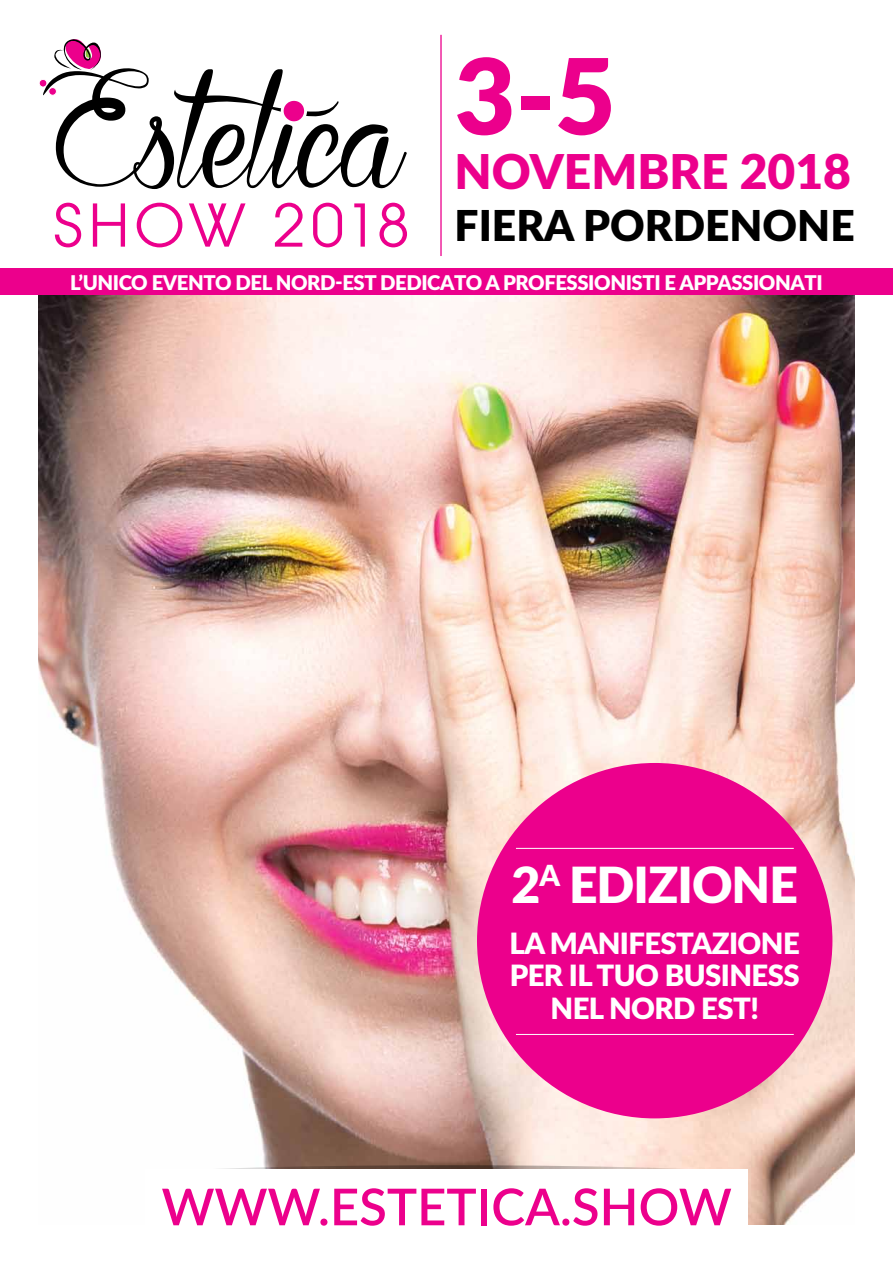
<style>
.page{position:relative;width:893px;height:1263px;background:#fff}
.page>*{position:absolute;margin:0;border:0;box-sizing:border-box;transform-origin:0 0}
.t1{font:900 105px "Lato";color:#ec008c}
.t2{font:600 50.85px "Lato";color:#ec008c}
.t3{font:900 49.95px "Lato";letter-spacing:-.02em;color:#fff}
.t4{font:900 48px "Lato";color:#ec008c}
.t5{font:900 42.6px "Lato";color:#000}
.t6{font:900 29.4px "Lato";color:#fff}
.t7{font:900 20.25px "Lato";letter-spacing:-.02em;color:#fff}
</style>
<div class="page">
<img style="left:38px;top:294px;width:817px;height:931px">
<div style="left:0;top:268px;width:893px;height:26px;background:#ec008c"></div>
<svg style="left:150px;top:1165px;width:598px;height:19px"></svg>
<div style="left:145px;top:1170px;width:603px;height:93px;background:#fff"></div>
<svg style="left:55px;top:203px;width:26px;height:44px"></svg>
<svg style="left:93px;top:203px;width:32px;height:44px"></svg>
<svg style="left:137px;top:203px;width:45px;height:44px"></svg>
<svg style="left:189px;top:203px;width:57px;height:44px"></svg>
<svg style="left:275px;top:203px;width:28px;height:44px"></svg>
<svg style="left:313px;top:203px;width:29px;height:44px"></svg>
<svg style="left:354px;top:203px;width:11px;height:44px"></svg>
<svg style="left:39px;top:39px;width:368px;height:150px"></svg>
<svg style="left:379px;top:203px;width:28px;height:44px"></svg>
<hr style="left:440px;top:35px;width:2px;height:221px;background:#ec008c">
<div style="left:477px;top:763px;width:355px;height:355px;background:#ec008c;border-radius:50%"></div>
<hr style="left:516px;top:848px;width:278px;height:1px;background:#fff">
<hr style="left:516px;top:1034px;width:278px;height:1px;background:#fff">
<h1 class="t1" style="left:455px;top:17px;width:163px">3-5</h1>
<h3 class="t4" style="left:455px;top:136px;width:398px">NOVEMBRE 2018</h3>
<h3 class="t5" style="left:455px;top:193px;width:25px">FIERA</h3>
<h3 class="t5" style="left:583px;top:193px;width:31px">PORDENONE</h3>
<p class="t7" style="left:70px;top:267px;width:754px">L’UNICO EVENTO DEL NORD-EST DEDICATO A PROFESSIONISTI E APPASSIONATI</p>
<h3 class="t3" style="left:511px;top:847px;width:216px">2<sup>A</sup> EDIZIONE</h3>
<h3 class="t6" style="left:510px;top:921px;width:86px">LA MANIFESTA</h3>
<h3 class="t6" style="left:712px;top:921px;width:36px">ZIONE</h3>
<h3 class="t6" style="left:510px;top:953px;width:19px">PER</h3>
<h3 class="t6" style="left:569px;top:953px;width:50px">IL TUO</h3>
<h3 class="t6" style="left:665px;top:953px;width:37px">BUSINESS</h3>
<h3 class="t6" style="left:550px;top:986px;width:19px">NEL</h3>
<h3 class="t6" style="left:609px;top:986px;width:22px">NORD</h3>
<h3 class="t6" style="left:701px;top:986px;width:59px">EST !</h3>
<h2 class="t2" style="left:161px;top:1170px;width:572px">WWW.ESTETICA.SHOW</h2>
</div>
